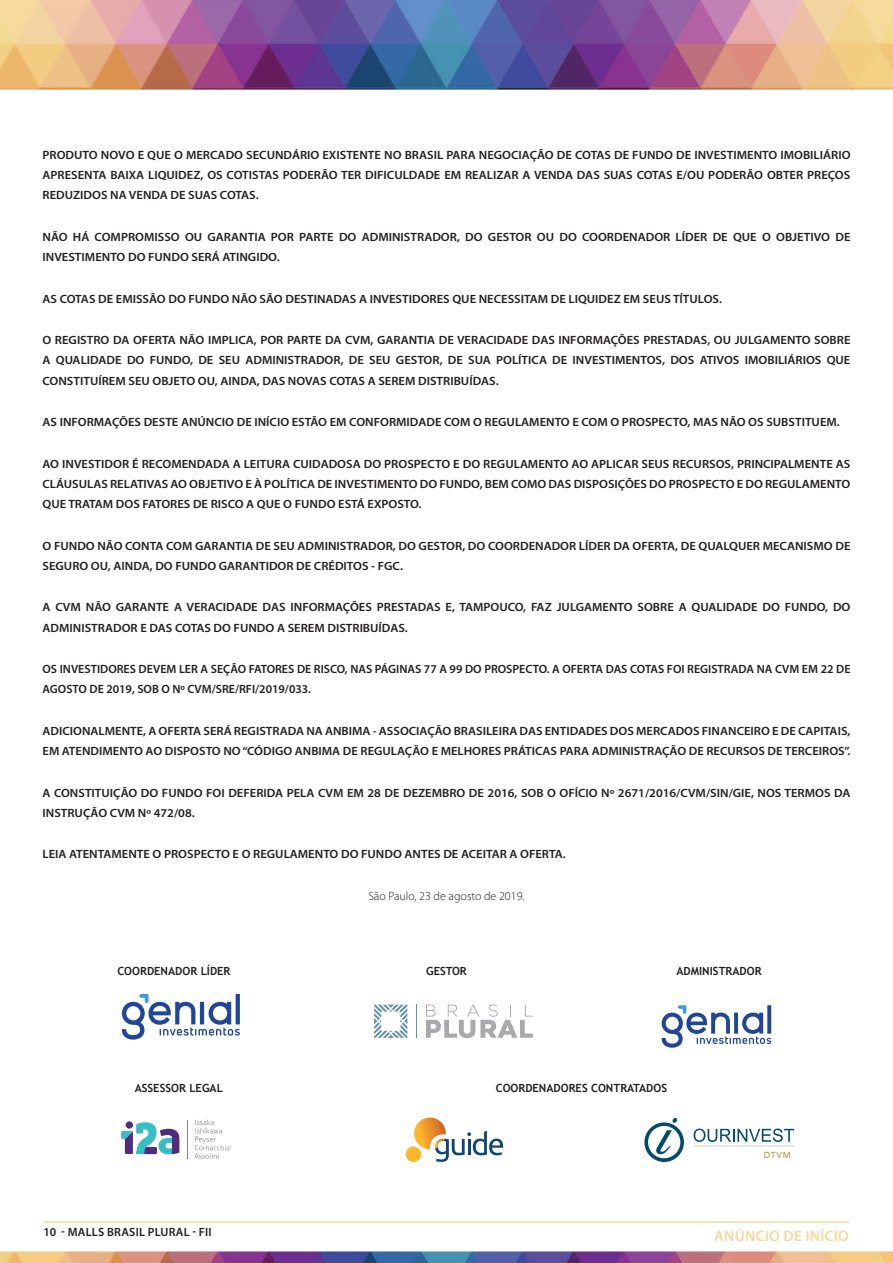
<style>
.page{position:relative;width:893px;height:1263px;background:#fff}
.page>*{position:absolute;margin:0;border:0;box-sizing:border-box;transform-origin:0 0}
.t1{font:600 15.15px "Myriad Pro";letter-spacing:.02em;color:#f5da9c}
.Heading_1{font:600 12px/20.2px "Myriad Pro";color:#231f20;scale:1.05 1}
.Heading_1-2{font:600 12px/20.2px "Myriad Pro";color:#231f20}
.Body_Text{font:300 12px "Myriad Pro";color:#231f20}
.Heading_1-3{font:600 12px "Myriad Pro";letter-spacing:.02em;color:#231f20}
.t2{font:700 11.25px "Trebuchet MS";color:#231f20}
.t3{font:500 8.7px "Avenir";color:#bf9538}
</style>
<div class="page">
<img style="left:0;top:0;width:893px;height:1005px">
<img style="left:0;top:1005px;width:893px;height:258px">
<hr style="left:43px;top:1221px;width:806px;height:2px;background:#f5da9c">
<svg style="left:121px;top:1122px;width:58px;height:32px"></svg>
<svg style="left:194px;top:1120px;width:35px;height:39px"></svg>
<hr style="left:187px;top:1120px;width:1px;height:38px;background:#808285">
<svg style="left:426px;top:1004px;width:107px;height:34px"></svg>
<svg style="left:374px;top:1004px;width:33px;height:34px"></svg>
<hr style="left:416px;top:1004px;width:1px;height:34px;background:#5e92a8">
<svg style="left:122px;top:994px;width:118px;height:45px"></svg>
<svg style="left:662px;top:1005px;width:109px;height:43px"></svg>
<div style="left:406px;top:1146px;width:15px;height:16px;background:#fdb82d;border-radius:50%"></div>
<svg style="left:414px;top:1117px;width:89px;height:45px"></svg>
<svg style="left:644px;top:1117px;width:40px;height:45px"></svg>
<svg style="left:694px;top:1128px;width:101px;height:18px"></svg>
<p class="Heading_1" style="left:43px;top:144px;width:771px;text-align:justify">PRODUTO NOVO E QUE O MERCADO SECUNDÁRIO EXISTENTE NO BRASIL PARA NEGOCIAÇÃO DE COTAS DE FUNDO DE INVESTIMENTO IMOBILIÁRIO APRESENTA BAIXA LIQUIDEZ, OS COTISTAS PODERÃO TER DIFICULDADE EM REALIZAR A VENDA DAS SUAS COTAS E/OU PODERÃO OBTER PREÇOS REDUZIDOS NA VENDA DE SUAS COTAS.</p>
<p class="Heading_1" style="left:43px;top:226px;width:771px">NÃO HÁ COMPROMISSO OU GARANTIA POR PARTE DO ADMINISTRADOR, DO GESTOR OU DO COORDENADOR LÍDER DE QUE O OBJETIVO DE<br>INVESTIMENTO DO FUNDO SERÁ ATINGIDO.</p>
<p class="Heading_1" style="left:43px;top:288px;width:649px">AS COTAS DE EMISSÃO DO FUNDO NÃO SÃO DESTINADAS A INVESTIDORES QUE NECESSITAM DE LIQUIDEZ EM SEUS TÍTULOS.</p>
<p class="Heading_1" style="left:43px;top:330px;width:771px;text-align:justify">O REGISTRO DA OFERTA NÃO IMPLICA, POR PARTE DA CVM, GARANTIA DE VERACIDADE DAS INFORMAÇÕES PRESTADAS, OU JULGAMENTO SOBRE A QUALIDADE DO FUNDO, DE SEU ADMINISTRADOR, DE SEU GESTOR, DE SUA POLÍTICA DE INVESTIMENTOS, DOS ATIVOS IMOBILIÁRIOS QUE CONSTITUÍREM SEU OBJETO OU, AINDA, DAS NOVAS COTAS A SEREM DISTRIBUÍDAS.</p>
<p class="Heading_1" style="left:43px;top:412px;width:761px">AS INFORMAÇÕES DESTE ANÚNCIO DE INÍCIO ESTÃO EM CONFORMIDADE COM O REGULAMENTO E COM O PROSPECTO, MAS NÃO OS SUBSTITUEM.</p>
<p class="Heading_1" style="left:43px;top:453px;width:771px;text-align:justify">AO INVESTIDOR É RECOMENDADA A LEITURA CUIDADOSA DO PROSPECTO E DO REGULAMENTO AO APLICAR SEUS RECURSOS, PRINCIPALMENTE AS CLÁUSULAS RELATIVAS AO OBJETIVO E À POLÍTICA DE INVESTIMENTO DO FUNDO, BEM COMO DAS DISPOSIÇÕES DO PROSPECTO E DO REGULAMENTO QUE TRATAM DOS FATORES DE RISCO A QUE O FUNDO ESTÁ EXPOSTO.</p>
<p class="Heading_1" style="left:43px;top:535px;width:771px">O FUNDO NÃO CONTA COM GARANTIA DE SEU ADMINISTRADOR, DO GESTOR, DO COORDENADOR LÍDER DA OFERTA, DE QUALQUER MECANISMO DE<br>SEGURO OU, AINDA, DO FUNDO GARANTIDOR DE CRÉDITOS - FGC.</p>
<p class="Heading_1" style="left:43px;top:597px;width:771px">A CVM NÃO GARANTE A VERACIDADE DAS INFORMAÇÕES PRESTADAS E, TAMPOUCO, FAZ JULGAMENTO SOBRE A QUALIDADE DO FUNDO, DO<br>ADMINISTRADOR E DAS COTAS DO FUNDO A SEREM DISTRIBUÍDAS.</p>
<p class="Heading_1-2" style="left:43px;top:659px;width:809px">OS INVESTIDORES DEVEM LER A SEÇÃO FATORES DE RISCO, NAS PÁGINAS 77 A 99 DO PROSPECTO. A OFERTA DAS COTAS FOI REGISTRADA NA CVM EM 22 DE<br>AGOSTO DE 2019, SOB O Nº CVM/SRE/RFI/2019/033.</p>
<p class="Heading_1" style="left:43px;top:720px;width:771px">ADICIONALMENTE, A OFERTA SERÁ REGISTRADA NA ANBIMA - ASSOCIAÇÃO BRASILEIRA DAS ENTIDADES DOS MERCADOS FINANCEIRO E DE CAPITAIS,<br>EM ATENDIMENTO AO DISPOSTO NO “CÓDIGO ANBIMA DE REGULAÇÃO E MELHORES PRÁTICAS PARA ADMINISTRAÇÃO DE RECURSOS DE TERCEIROS”.</p>
<p class="Heading_1" style="left:43px;top:782px;width:771px">A CONSTITUIÇÃO DO FUNDO FOI DEFERIDA PELA CVM EM 28 DE DEZEMBRO DE 2016, SOB O OFÍCIO Nº 2671/2016/CVM/SIN/GIE, NOS TERMOS DA<br>INSTRUÇÃO CVM Nº 472/08.</p>
<p class="Heading_1" style="left:43px;top:844px;width:500px">LEIA ATENTAMENTE O PROSPECTO E O REGULAMENTO DO FUNDO ANTES DE ACEITAR A OFERTA.</p>
<p class="Body_Text" style="left:368px;top:889px;width:158px">São Paulo, 23 de agosto de 2019.</p>
<p class="t2" style="left:117px;top:964px;width:115px">COORDENADOR LÍDER</p>
<p class="t2" style="left:426px;top:964px;width:42px">GESTOR</p>
<p class="t2" style="left:676px;top:964px;width:87px">ADMINISTRADOR</p>
<p class="t2" style="left:135px;top:1081px;width:90px">ASSESSOR LEGAL</p>
<p class="t2" style="left:496px;top:1081px;width:173px">COORDENADORES CONTRATADOS</p>
<p class="t3" style="left:764px;top:1147px;width:28px">DTVM</p>
<p class="Heading_1-3" style="left:43px;top:1225px;width:170px">10 - MALLS BRASIL PLURAL - FII</p>
<p class="t1" style="left:714px;top:1226px;width:136px">ANÚNCIO DE INÍCIO</p>
</div>
